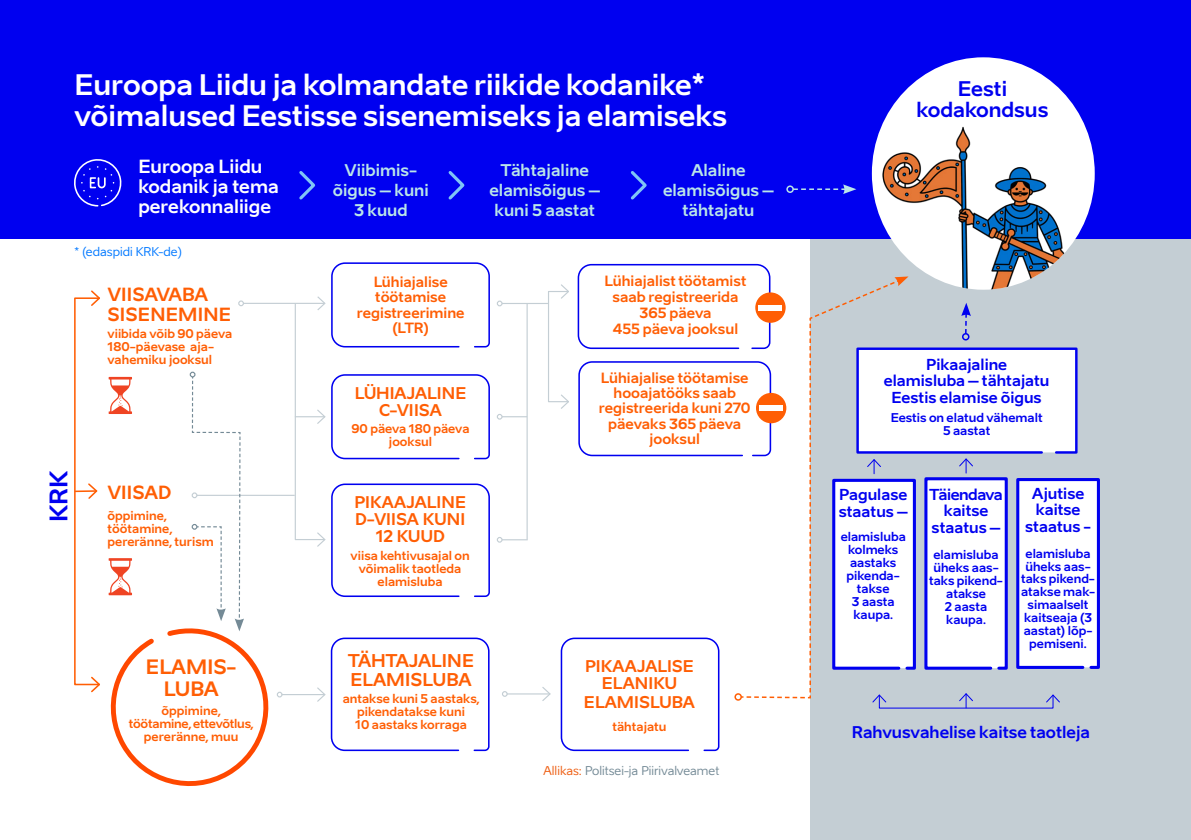
<style>
.page{position:relative;width:1191px;height:840px;background:#fff}
.page>*{position:absolute;margin:0;border:0;box-sizing:border-box;transform-origin:0 0}
.t1{font:700 28px/30.2px "Aino";color:#fff}
.t2{font:700 24px "Aino";color:#0000f0}
.t3{font:700 20px/21.6px "Aino";color:#0000f0;text-align:center}
.t4{font:700 19.6px/21.2px "Aino";letter-spacing:-.01em;color:#ff5e04;text-align:center}
.t5{font:700 18px/20px "Aino";color:#fff}
.t6{font:700 18px/19.4px "Aino";letter-spacing:.01em;color:#ff5e04}
.t7{font:700 17.4px/18.8px "Aino";letter-spacing:-.02em;color:#ff5e04}
.t8{font:700 16px/20px "Aino";color:#bae6e8;text-align:center}
.t9{font:700 16px/17.2px "Aino";letter-spacing:-.01em;color:#ff5e04;text-align:center}
.t10{font:700 16px "Aino";color:#0000f0}
.t11{font:700 15px/16.2px "Aino";color:#0000f0;text-align:center}
.t12{font:700 14px/15.2px "Aino";color:#ff5e04;text-align:center}
.t13{font:700 12px/13px "Aino";color:#ff5e04;text-align:center}
.t14{font:700 12px/13px "Aino";color:#0000f0;text-align:center}
.t15{font:12px "Aino";color:#748a96}
.t16{font:12px "Aino";color:#0078ff}
.s1{color:#ee5e12}
</style>
<div class="page">
<div style="left:810px;top:161px;width:381px;height:678px;background:#c4ced4"></div>
<div style="left:0;top:0;width:1191px;height:239px;background:#0000f0"></div>
<svg style="left:74px;top:159px;width:48px;height:48px"></svg>
<svg style="left:299px;top:171px;width:17px;height:29px"></svg>
<svg style="left:448px;top:171px;width:17px;height:29px"></svg>
<svg style="left:630px;top:171px;width:17px;height:29px"></svg>
<div style="left:872px;top:57px;width:222px;height:232px;background:#fff;border-radius:50%"></div>
<img style="left:872px;top:93px;width:222px;height:170px">
<div style="left:786px;top:185px;width:8px;height:8px;border:2px solid #bae6e8;border-radius:50%"></div>
<svg style="left:793px;top:184px;width:63px;height:10px"></svg>
<hr style="left:243px;top:302px;width:82px;height:2px;background:#c4ced4">
<svg style="left:238px;top:300px;width:6px;height:6px"></svg>
<hr style="left:197px;top:494px;width:98px;height:1px;background:#c4ced4">
<div style="left:74px;top:297px;width:26px;height:388px;border:2px solid #ff5e04"></div>
<svg style="left:90px;top:290px;width:10px;height:17px"></svg>
<div style="left:548px;top:291px;width:21px;height:111px;border:1px solid #c4ced4"></div>
<hr style="left:75px;top:490px;width:21px;height:2px;background:#ff5e04">
<hr style="left:282px;top:693px;width:43px;height:1px;background:#c4ced4">
<hr style="left:502px;top:303px;width:46px;height:1px;background:#c4ced4">
<svg style="left:497px;top:300px;width:5px;height:6px"></svg>
<svg style="left:294px;top:262px;width:196px;height:489px"></svg>
<svg style="left:497px;top:414px;width:29px;height:5px"></svg>
<svg style="left:497px;top:537px;width:31px;height:5px"></svg>
<hr style="left:526px;top:303px;width:2px;height:236px;background:#c4ced4">
<svg style="left:87px;top:371px;width:195px;height:415px"></svg>
<hr style="left:507px;top:693px;width:43px;height:1px;background:#c4ced4">
<svg style="left:502px;top:691px;width:6px;height:5px"></svg>
<svg style="left:541px;top:687px;width:10px;height:14px"></svg>
<svg style="left:560px;top:263px;width:540px;height:488px"></svg>
<h1 class="t1" style="left:74px;top:69px;width:654px">Euroopa Liidu ja kolmandate riikide kodanike* võimalused Eestisse sisenemiseks ja elamiseks</h1>
<h3 class="t5" style="left:138px;top:156px;width:142px">Euroopa Liidu kodanik ja tema perekonnaliige</h3>
<h3 class="t8" style="left:333px;top:159px;width:97px">Viibimis&shy;õigus – kuni<br>3 kuud</h3>
<h3 class="t8" style="left:489px;top:160px;width:112px">Tähtajaline elamisõigus – kuni 5 aastat</h3>
<h3 class="t8" style="left:663px;top:160px;width:112px">Alaline elamisõigus – tähtajatu</h3>
<p class="t16" style="left:75px;top:244px;width:109px">* (edaspidi KRK-de)</p>
<h3 class="t6" style="left:108px;top:284px;width:125px">VIISAVABA<br>SISENEMINE</h3>
<p class="t13" style="left:108px;top:327px;width:126px;text-align:left">viibida võib 90 päeva<br>180-päevase aja&shy;vahemiku jooksul</p>
<h2 class="t2" style="left:43px;top:521px;width:53px;rotate:-90deg">KRK</h2>
<h3 class="t6" style="left:108px;top:482px;width:65px">VIISAD</h3>
<p class="t13" style="left:108px;top:508px;width:108px;text-align:left">õppimine, töötamine, pereränne, turism</p>
<h3 class="t4" style="left:146px;top:656px;width:92px">ELAMIS-<br>LUBA</h3>
<p class="t13" style="left:129px;top:703px;width:126px">õppimine, töötamine, ettevõtlus, pereränne, muu</p>
<p class="t12" style="left:357px;top:274px;width:109px">Lühiajalise töötamise registreerimine (LTR)</p>
<h3 class="t9" style="left:355px;top:383px;width:113px">LÜHIAJALINE<br>C-VIISA</h3>
<p class="t13" style="left:351px;top:422px;width:119px">90 päeva 180 päeva jooksul</p>
<h3 class="t9" style="left:354px;top:492px;width:113px">PIKAAJALINE<br>D-VIISA KUNI<br>12 KUUD</h3>
<p class="t13" style="left:351px;top:548px;width:121px">viisa kehtivusajal on võimalik taotleda elamisluba</p>
<h3 class="t7" style="left:348px;top:650px;width:128px">TÄHTAJALINE<br>ELAMISLUBA</h3>
<p class="t13" style="left:343px;top:691px;width:138px">antakse kuni 5 aastaks, pikendatakse kuni<br>10 aastaks korraga</p>
<p class="t12" style="left:604px;top:272px;width:143px;line-height:16px">Lühiajalist töötamist saab registreerida<br>365 päeva<br>455 päeva jooksul</p>
<p class="t12" style="left:599px;top:370px;width:153px">Lühiajalise töötamise hooajatööks saab registreerida kuni 270 päevaks 365 päeva jooksul</p>
<h3 class="t9" style="left:585px;top:656px;width:110px">PIKAAJALISE<br>ELANIKU</h3>
<h3 class="t9" style="left:584px;top:692px;width:113px">ELAMISLUBA</h3>
<p class="t13" style="left:612px;top:719px;width:56px">tähtajatu</p>
<p class="t15" style="left:543px;top:763px;width:178px"><span class="s1">Allikas:</span> Politsei-ja Piirivalveamet</p>
<h3 class="t3" style="left:916px;top:77px;width:133px">Eesti kodakondsus</h3>
<p class="t11" style="left:883px;top:356px;width:167px">Pikaajaline elamisluba – tähtajatu<br>Eestis elamise õigus</p>
<p class="t14" style="left:890px;top:410px;width:153px">Eestis on elatud vähemalt<br>5 aastat</p>
<p class="t11" style="left:838px;top:485px;width:70px;line-height:17.2px;text-align:left">Pagulase staatus –</p>
<p class="t14" style="left:840px;top:530px;width:67px">elamisluba kolmeks aastaks pikenda&shy;takse<br>3 aasta kaupa.</p>
<p class="t11" style="left:929px;top:485px;width:75px;line-height:16.8px">Täiendava kaitse staatus –</p>
<p class="t14" style="left:929px;top:548px;width:75px">elamisluba üheks aas&shy;taks pikend&shy;atakse<br>2 aasta kaupa.</p>
<p class="t11" style="left:1025px;top:485px;width:67px">Ajutise kaitse staatus -</p>
<p class="t14" style="left:1021px;top:546px;width:75px">elamisluba üheks aas&shy;taks pikend&shy;atakse mak&shy;simaalselt kaitseaja (3 aastat) lõp&shy;pemiseni.</p>
<h3 class="t10" style="left:851px;top:721px;width:240px">Rahvusvahelise kaitse taotleja</h3>
</div>
